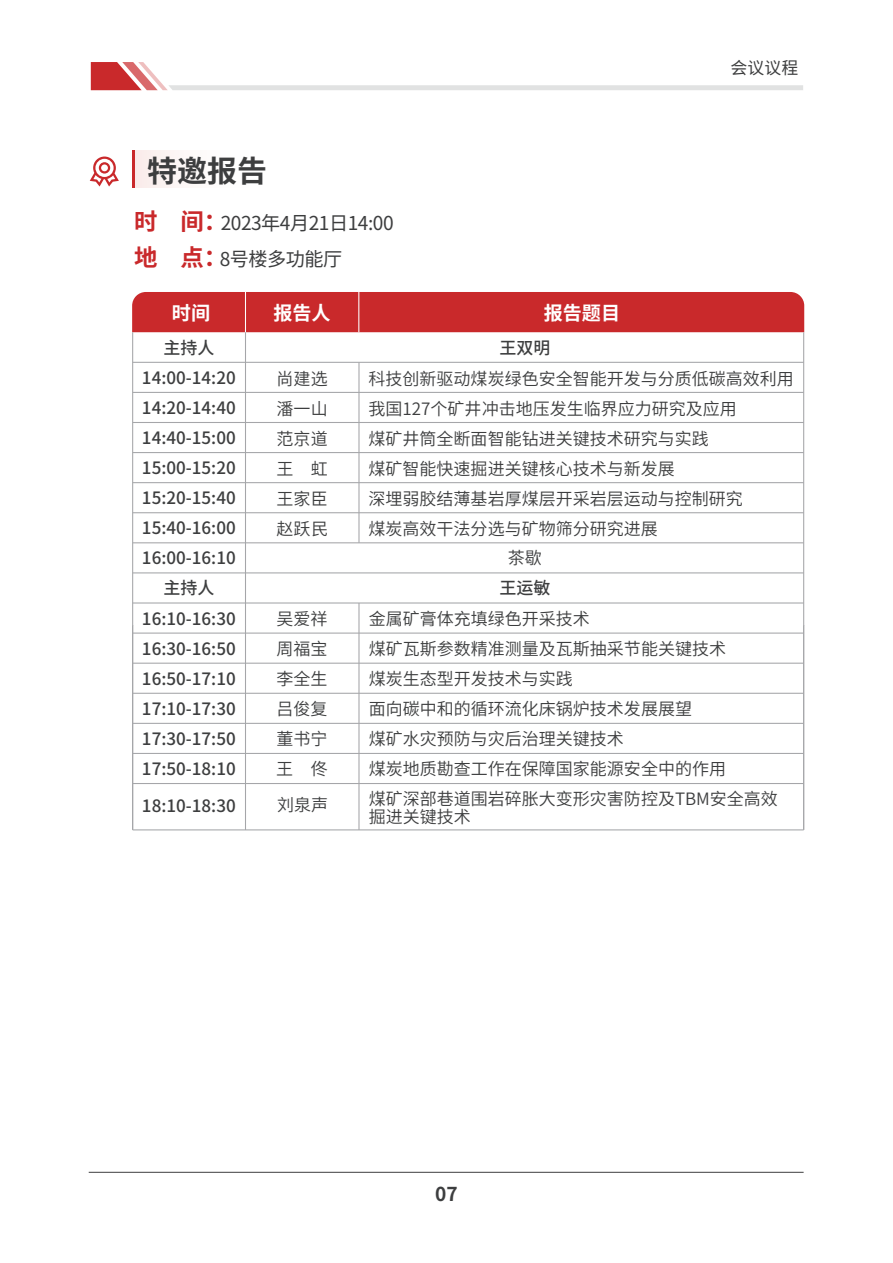
<style>
.page{position:relative;width:893px;height:1263px;background:#fff}
.page>*{position:absolute;margin:0;border:0;box-sizing:border-box;transform-origin:0 0}
.t1{font:700 30px "Source Han Sans SC";color:#3d3e3f}
.t2{font:19.2px/36.2px "Source Han Sans SC";letter-spacing:-.025em;color:#3d3e3f}
.t3{font:700 19.2px "Source Han Sans SC";color:#fff}
.t4{font:700 19.2px "Source Han Sans SC";color:#3d3e3f}
.t5{font:16.95px/30px "Source Han Sans CN";color:#3d3e3f;text-align:justify}
.t6{font:500 16.95px/30px "Source Han Sans CN";color:#3d3e3f;text-align:justify}
.t7{font:16.95px "Source Han Sans SC";color:#3d3e3f}
.s1{font-weight:700;font-size:23.4px;color:#c9292b}
</style>
<div class="page">
<hr style="left:89px;top:1172px;width:715px;height:1px;background:#3d3e3f">
<svg style="left:91px;top:62px;width:712px;height:28px"></svg>
<div style="left:132px;top:292px;width:672px;height:40px;background:#c9292b"></div>
<hr style="left:245px;top:292px;width:1px;height:85px;background:#fff">
<hr style="left:358px;top:292px;width:1px;height:40px;background:#fff">
<div style="left:133px;top:150px;width:119px;height:38px;background:linear-gradient(to right,#faedec,#fff)"></div>
<hr style="left:133px;top:150px;width:2px;height:38px;background:#c9292b">
<hr style="left:132px;top:332px;width:1px;height:294px;background:#a5a6a9">
<hr style="left:245px;top:332px;width:1px;height:294px;background:#a5a6a9">
<hr style="left:133px;top:392px;width:671px;height:1px;background:#a5a6a9">
<hr style="left:133px;top:362px;width:671px;height:1px;background:#a5a6a9">
<hr style="left:133px;top:422px;width:671px;height:1px;background:#a5a6a9">
<hr style="left:133px;top:452px;width:671px;height:1px;background:#a5a6a9">
<hr style="left:358px;top:362px;width:1px;height:181px;background:#a5a6a9">
<hr style="left:358px;top:603px;width:1px;height:227px;background:#a5a6a9">
<hr style="left:803px;top:332px;width:1px;height:294px;background:#a5a6a9">
<hr style="left:133px;top:512px;width:671px;height:1px;background:#a5a6a9">
<hr style="left:133px;top:482px;width:671px;height:1px;background:#a5a6a9">
<hr style="left:133px;top:542px;width:671px;height:1px;background:#a5a6a9">
<hr style="left:132px;top:625px;width:1px;height:205px;background:#a5a6a9">
<hr style="left:245px;top:625px;width:1px;height:205px;background:#a5a6a9">
<hr style="left:133px;top:632px;width:671px;height:2px;background:#a5a6a9">
<hr style="left:133px;top:602px;width:671px;height:1px;background:#a5a6a9">
<hr style="left:133px;top:572px;width:671px;height:1px;background:#a5a6a9">
<hr style="left:133px;top:663px;width:671px;height:1px;background:#a5a6a9">
<hr style="left:133px;top:693px;width:671px;height:1px;background:#a5a6a9">
<hr style="left:132px;top:723px;width:672px;height:1px;background:#a5a6a9">
<hr style="left:133px;top:753px;width:671px;height:1px;background:#a5a6a9">
<hr style="left:133px;top:783px;width:671px;height:1px;background:#a5a6a9">
<hr style="left:133px;top:829px;width:671px;height:1px;background:#a5a6a9">
<hr style="left:803px;top:625px;width:1px;height:205px;background:#a5a6a9">
<svg style="left:90px;top:157px;width:29px;height:29px"></svg>
<h1 class="t1" style="left:147px;top:154px;width:121px">特邀报告</h1>
<p class="t2" style="left:134px;top:206px;width:261px"><span class="s1">时 间：</span>2023年4月21日14:00<span class="s1">地 点：</span>8号楼多功能厅</p>
<p class="t3" style="left:172px;top:302px;width:40px">时间</p>
<p class="t3" style="left:273px;top:302px;width:59px">报告人</p>
<p class="t3" style="left:544px;top:302px;width:78px">报告题目</p>
<p class="t6" style="left:163px;top:333px;width:53px">主持人</p>
<p class="t6" style="left:499px;top:333px;width:53px">王双明</p>
<p class="t7" style="left:730px;top:58px;width:69px">会议议程</p>
<p class="t6" style="left:142px;top:363px;width:95px">14:00-14:20<br>14:20-14:40<br>14:40-15:00<br>15:00-15:20<br>15:20-15:40<br>15:40-16:00</p>
<p class="t5" style="left:276px;top:364px;width:53px">尚建选潘一山范京道王 虹王家臣赵跃民</p>
<p class="t5" style="left:369px;top:364px;width:427px;text-align:left">科技创新驱动煤炭绿色安全智能开发与分质低碳高效利用我国127个矿井冲击地压发生临界应力研究及应用<br>煤矿井筒全断面智能钻进关键技术研究与实践<br>煤矿智能快速掘进关键核心技术与新发展<br>深埋弱胶结薄基岩厚煤层开采岩层运动与控制研究<br>煤炭高效干法分选与矿物筛分研究进展</p>
<p class="t6" style="left:142px;top:543px;width:95px;text-align:center">16:00-16:10主持人</p>
<p class="t5" style="left:508px;top:543px;width:36px">茶歇</p>
<p class="t6" style="left:499px;top:573px;width:53px">王运敏</p>
<p class="t6" style="left:142px;top:604px;width:95px">16:10-16:30<br>16:30-16:50<br>16:50-17:10<br>17:10-17:30<br>17:30-17:50<br>17:50-18:10</p>
<p class="t5" style="left:276px;top:604px;width:53px">吴爱祥周福宝李全生吕俊复董书宁王 佟</p>
<p class="t6" style="left:142px;top:791px;width:95px">18:10-18:30</p>
<p class="t5" style="left:277px;top:790px;width:53px">刘泉声</p>
<p class="t5" style="left:369px;top:604px;width:411px;text-align:left">金属矿膏体充填绿色开采技术<br>煤矿瓦斯参数精准测量及瓦斯抽采节能关键技术<br>煤炭生态型开发技术与实践<br>面向碳中和的循环流化床锅炉技术发展展望<br>煤矿水灾预防与灾后治理关键技术<br>煤炭地质勘查工作在保障国家能源安全中的作用<br>煤矿深部巷道围岩碎胀大变形灾害防控及TBM安全高效</p>
<p class="t5" style="left:369px;top:802px;width:104px">掘进关键技术</p>
<p class="t4" style="left:435px;top:1183px;width:24px">07</p>
</div>
